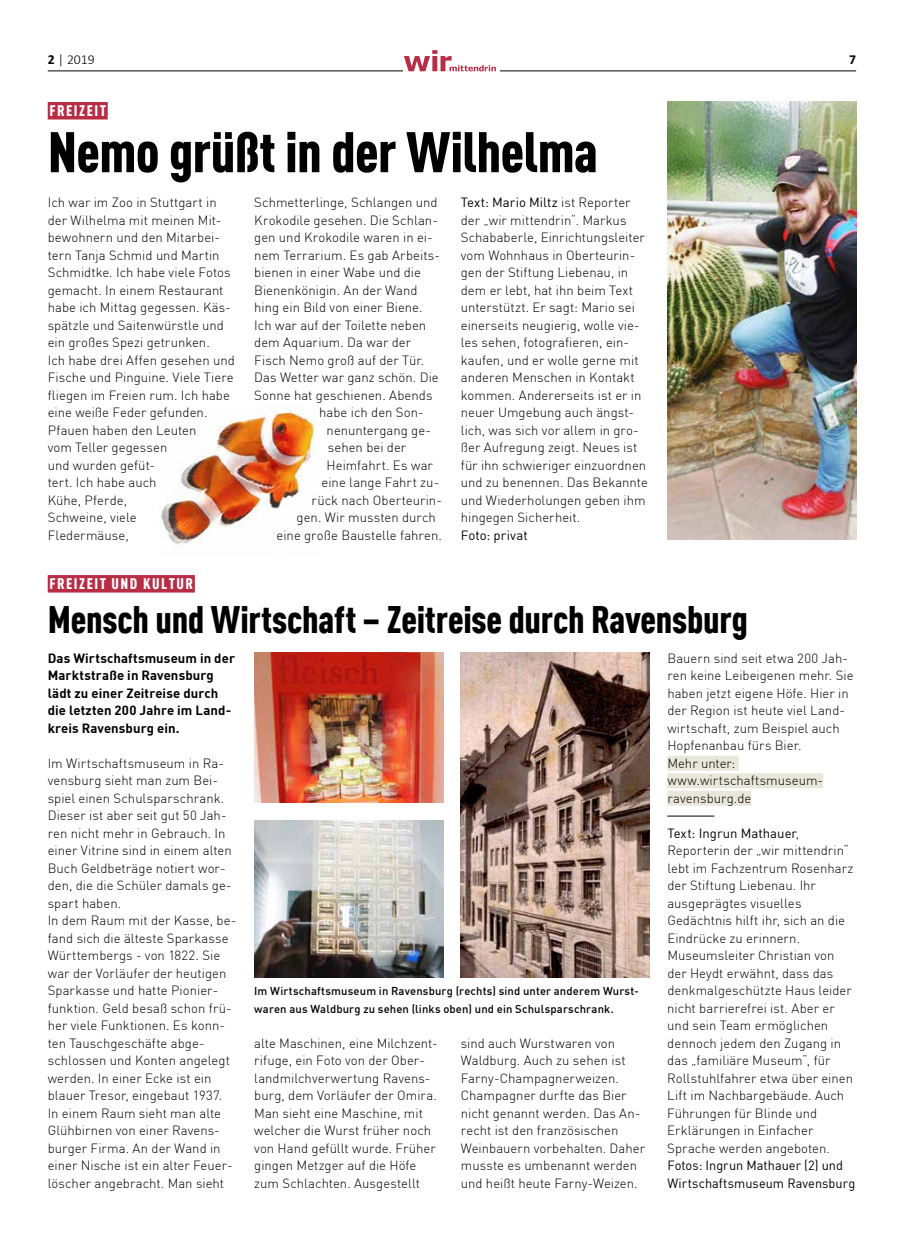
<style>
.page{position:relative;width:904px;height:1241px;background:#fff}
.page>*{position:absolute;margin:0;border:0;box-sizing:border-box;transform-origin:0 0}
.t1{font:900 56.25px "DIN Cond";letter-spacing:-.01em;color:#000}
.t2{font:900 37.5px "DIN Cond";letter-spacing:-.01em;color:#000}
.t3{font:900 15px "DIN Cond";letter-spacing:.1em;color:#fff}
.t4{font:300 13.75px "Calibri";color:#000}
.t5{font:700 13.75px "Calibri";color:#000}
.t6{font:300 13.12px/17.5px "DIN";color:#000}
.t7{font:700 13.12px/17.5px "DIN";letter-spacing:.005em;color:#000}
.t8{font:13.12px/17.5px "DIN";letter-spacing:.005em;color:#000}
.t9{font:500 11.25px/17.5px "DIN";letter-spacing:.01em;color:#000}
.s1{font-weight:700}
.s2{font-weight:400}
</style>
<div class="page">
<img style="left:47px;top:50px;width:810px;height:928px">
<p class="t4" style="left:48px;top:51px;width:48px"><span class="s1">2</span> | 2019</p>
<p class="t5" style="left:849px;top:51px;width:8px">7</p>
<p class="t3" style="left:49px;top:101px;width:58px">FREIZEIT</p>
<h1 class="t1" style="left:48px;top:117px;width:552px">Nemo grüßt in der Wilhelma</h1>
<p class="t6" style="left:48px;top:195px;width:189px">Ich war im Zoo in Stuttgart in der Wilhelma mit meinen Mit&shy;bewohnern und den Mitarbei&shy;tern Tanja Schmid und Martin<br>Schmidtke. Ich habe viele Fotos gemacht. In einem Restaurant habe ich Mittag gegessen. Käs&shy;spätzle und Saitenwürstle und ein großes Spezi getrunken.<br>Ich habe drei Affen gesehen und<br>Fische und Pinguine. Viele Tiere fliegen im Freien rum. Ich habe eine weiße Feder gefunden.<br>Pfauen haben den Leuten<br>vom Teller gegessen<br>und wurden gefüt-<br>tert. Ich habe auch<br>Kühe, Pferde,<br>Schweine, viele<br>Fledermäuse,</p>
<p class="t6" style="left:254px;top:195px;width:185px">Schmetterlinge, Schlangen und</p>
<p class="t6" style="left:461px;top:194px;width:188px"><span class="s2">Text: Mario Miltz</span> ist Reporter der „wir mittendrin“. Markus<br>Schababerle, Einrichtungsleiter vom Wohnhaus in Oberteurin&shy;gen der Stiftung Liebenau, in dem er lebt, hat ihn beim Text unterstützt. Er sagt: Mario sei einerseits neugierig, wolle vie&shy;les sehen, fotografieren, ein&shy;kaufen, und er wolle gerne mit anderen Menschen in Kontakt kommen. Andererseits ist er in neuer Umgebung auch ängst&shy;lich, was sich vor allem in gro&shy;ßer Aufregung zeigt. Neues ist für ihn schwieriger einzuordnen und zu benennen. Das Bekannte und Wiederholungen geben ihm hingegen Sicherheit.</p>
<p class="t8" style="left:461px;top:527px;width:68px">Foto: privat</p>
<p class="t6" style="left:254px;top:212px;width:185px">Krokodile gesehen. Die Schlan-</p>
<p class="t6" style="left:254px;top:230px;width:180px">gen und Krokodile waren in ei-</p>
<p class="t6" style="left:254px;top:247px;width:187px">nem Terrarium. Es gab Arbeits-</p>
<p class="t6" style="left:254px;top:265px;width:168px">bienen in einer Wabe und die</p>
<p class="t6" style="left:254px;top:282px;width:165px">Bienenkönigin. An der Wand</p>
<p class="t6" style="left:254px;top:300px;width:170px">hing ein Bild von einer Biene.</p>
<p class="t6" style="left:254px;top:317px;width:173px">Ich war auf der Toilette neben</p>
<p class="t6" style="left:254px;top:335px;width:158px">dem Aquarium. Da war der</p>
<p class="t6" style="left:254px;top:352px;width:171px">Fisch Nemo groß auf der Tür.</p>
<p class="t6" style="left:254px;top:369px;width:186px">Das Wetter war ganz schön. Die</p>
<p class="t6" style="left:254px;top:387px;width:180px">Sonne hat geschienen. Abends</p>
<p class="t6" style="left:319px;top:404px;width:106px">habe ich den Son-</p>
<p class="t6" style="left:326px;top:422px;width:106px">nenuntergang ge-</p>
<p class="t6" style="left:328px;top:439px;width:80px">sehen bei der</p>
<p class="t6" style="left:326px;top:457px;width:108px">Heimfahrt. Es war</p>
<p class="t6" style="left:321px;top:474px;width:119px">eine lange Fahrt zu-</p>
<p class="t6" style="left:311px;top:492px;width:132px">rück nach Oberteurin-</p>
<p class="t6" style="left:296px;top:509px;width:141px">gen. Wir mussten durch</p>
<p class="t6" style="left:276px;top:527px;width:167px">eine große Baustelle fahren.</p>
<p class="t3" style="left:49px;top:574px;width:145px">FREIZEIT UND KULTUR</p>
<h2 class="t2" style="left:48px;top:595px;width:701px">Mensch und Wirtschaft – Zeitreise durch Ravensburg</h2>
<p class="t7" style="left:48px;top:649px;width:189px">Das Wirtschaftsmuseum in der<br>Marktstraße in Ravensburg lädt zu einer Zeitreise durch die letzten 200 Jahre im Land&shy;kreis Ravensburg ein.</p>
<p class="t6" style="left:48px;top:755px;width:190px">Im Wirtschaftsmuseum in Ra&shy;vensburg sieht man zum Bei&shy;spiel einen Schulsparschrank.<br>Dieser ist aber seit gut 50 Jah&shy;ren nicht mehr in Gebrauch. In einer Vitrine sind in einem alten<br>Buch Geldbeträge notiert wor&shy;den, die die Schüler damals ge&shy;spart haben.<br>In dem Raum mit der Kasse, be&shy;fand sich die älteste Sparkasse<br>Württembergs - von 1822. Sie war der Vorläufer der heutigen<br>Sparkasse und hatte Pionier&shy;funktion. Geld besaß schon frü&shy;her viele Funktionen. Es konn&shy;ten Tauschgeschäfte abge&shy;schlossen und Konten angelegt werden. In einer Ecke ist ein blauer Tresor, eingebaut 1937.<br>In einem Raum sieht man alte<br>Glühbirnen von einer Ravens&shy;burger Firma. An der Wand in einer Nische ist ein alter Feuer&shy;löscher angebracht. Man sieht</p>
<p class="t6" style="left:667px;top:650px;width:188px">Bauern sind seit etwa 200 Jah&shy;ren keine Leibeigenen mehr. Sie haben jetzt eigene Höfe. Hier in der Region ist heute viel Land&shy;wirtschaft, zum Beispiel auch<br>Hopfenanbau fürs Bier.<br>Mehr unter: www.wirtschaftsmuseum&shy;ravensburg.de</p>
<p class="t6" style="left:667px;top:825px;width:188px"><span class="s2">Text: Ingrun Mathauer</span>,<br>Reporterin der „wir mittendrin“ lebt im Fachzentrum Rosenharz der Stiftung Liebenau. Ihr ausgeprägtes visuelles<br>Gedächtnis hilft ihr, sich an die<br>Eindrücke zu erinnern.<br>Museumsleiter Christian von der Heydt erwähnt, dass das denkmalgeschützte Haus leider nicht barrierefrei ist. Aber er und sein Team ermöglichen dennoch jedem den Zugang in das „familiäre Museum“, für<br>Rollstuhlfahrer etwa über einen<br>Lift im Nachbargebäude. Auch<br>Führungen für Blinde und<br>Erklärungen in Einfacher<br>Sprache werden angeboten.</p>
<p class="t8" style="left:667px;top:1157px;width:189px">Fotos: Ingrun Mathauer (2) und<br>Wirtschaftsmuseum Ravensburg</p>
<p class="t9" style="left:254px;top:982px;width:386px">Im Wirtschaftsmuseum in Ravensburg (rechts) sind unter anderem Wurst&shy;waren aus Waldburg zu sehen (links oben) und ein Schulsparschrank.</p>
<p class="t6" style="left:254px;top:1034px;width:185px">alte Maschinen, eine Milchzent&shy;rifuge, ein Foto von der Ober&shy;landmilchverwertung Ravens&shy;burg, dem Vorläufer der Omira.<br>Man sieht eine Maschine, mit welcher die Wurst früher noch von Hand gefüllt wurde. Früher gingen Metzger auf die Höfe zum Schlachten. Ausgestellt</p>
<p class="t6" style="left:461px;top:1034px;width:186px">sind auch Wurstwaren von<br>Waldburg. Auch zu sehen ist<br>Farny-Champagnerweizen.<br>Champagner durfte das Bier nicht genannt werden. Das An&shy;recht ist den französischen<br>Weinbauern vorbehalten. Daher musste es umbenannt werden und heißt heute Farny-Weizen.</p>
</div>
